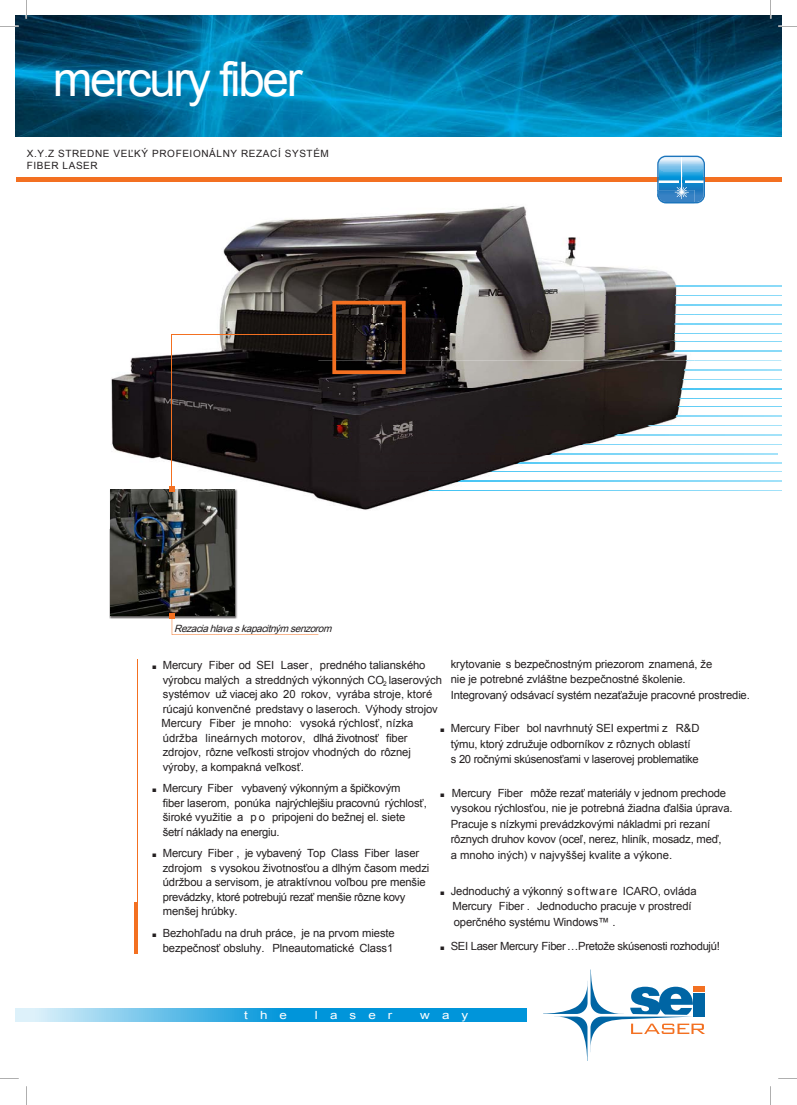
<style>
.page{position:relative;width:797px;height:1105px;background:#fff}
.page>*{position:absolute;margin:0;border:0;box-sizing:border-box;transform-origin:0 0}
.t1{font:47.62px "Arial";letter-spacing:-.05em;color:#fff}
.t2{font:11.25px/14.5px "Arial";letter-spacing:-.01em;color:#231f20}
.t3{font:11.25px "Arial";letter-spacing:-.03em;color:#231f20}
.t4{font:11.25px "Arial";letter-spacing:.9em;color:#fff;scale:1.19 1}
.t5{font:10px/12px "Arial";letter-spacing:.06em;color:#231f20}
.t6{font:italic 10px "Arial";color:#231f20}
.s1{font-size:7.5px}
</style>
<div class="page">
<hr style="left:694px;top:341px;width:87px;height:1px;background:#7ed6f7">
<hr style="left:694px;top:286px;width:87px;height:1px;background:#82d8f7">
<hr style="left:694px;top:406px;width:87px;height:1px;background:#6dd1f6">
<hr style="left:694px;top:416px;width:87px;height:1px;background:#94ddf8">
<hr style="left:694px;top:351px;width:87px;height:1px;background:#80d6f7">
<hr style="left:694px;top:295px;width:87px;height:1px;background:#81d7f7">
<hr style="left:694px;top:425px;width:87px;height:1px;background:#99def9">
<hr style="left:694px;top:360px;width:87px;height:1px;background:#b4e7fa">
<hr style="left:694px;top:305px;width:87px;height:1px;background:#81d7f7">
<hr style="left:694px;top:434px;width:87px;height:1px;background:#99def9">
<hr style="left:694px;top:314px;width:87px;height:1px;background:#82d8f7">
<hr style="left:694px;top:444px;width:87px;height:1px;background:#98def9">
<hr style="left:694px;top:370px;width:87px;height:1px;background:#93ddf8">
<hr style="left:694px;top:379px;width:87px;height:1px;background:#94ddf8">
<hr style="left:694px;top:324px;width:87px;height:1px;background:#85d9f7">
<hr style="left:694px;top:453px;width:83px;height:1px;background:#9adff9">
<hr style="left:694px;top:389px;width:87px;height:1px;background:#57caf5">
<hr style="left:694px;top:333px;width:87px;height:1px;background:#80d6f7">
<hr style="left:694px;top:398px;width:87px;height:1px;background:#6bd0f6">
<hr style="left:694px;top:481px;width:87px;height:1px;background:#95ddf8">
<hr style="left:694px;top:490px;width:87px;height:1px;background:#95ddf8">
<hr style="left:694px;top:471px;width:87px;height:1px;background:#95ddf8">
<hr style="left:694px;top:463px;width:87px;height:1px;background:#95ddf8">
<img style="left:16px;top:16px;width:765px;height:120px">
<hr style="left:16px;top:177px;width:765px;height:4px;background:#f37021">
<svg style="left:16px;top:1009px;width:510px;height:13px;background:#3daee2"></svg>
<svg style="left:543px;top:969px;width:162px;height:92px"></svg>
<img style="left:111px;top:203px;width:583px;height:325px">
<img style="left:319px;top:341px;width:375px;height:1px">
<img style="left:319px;top:286px;width:375px;height:1px">
<img style="left:319px;top:406px;width:375px;height:1px">
<img style="left:319px;top:416px;width:375px;height:1px">
<img style="left:319px;top:351px;width:375px;height:1px">
<img style="left:319px;top:295px;width:375px;height:1px">
<img style="left:319px;top:425px;width:375px;height:1px">
<img style="left:319px;top:360px;width:375px;height:1px">
<img style="left:319px;top:305px;width:375px;height:1px">
<img style="left:319px;top:434px;width:375px;height:1px">
<img style="left:319px;top:314px;width:375px;height:1px">
<img style="left:319px;top:444px;width:375px;height:1px">
<img style="left:319px;top:370px;width:375px;height:1px">
<img style="left:319px;top:379px;width:375px;height:1px">
<img style="left:319px;top:324px;width:375px;height:1px">
<img style="left:319px;top:453px;width:375px;height:1px">
<img style="left:319px;top:389px;width:375px;height:1px">
<img style="left:319px;top:333px;width:375px;height:1px">
<img style="left:319px;top:398px;width:375px;height:1px">
<img style="left:319px;top:481px;width:375px;height:1px">
<img style="left:319px;top:490px;width:375px;height:1px">
<img style="left:319px;top:471px;width:375px;height:1px">
<img style="left:401px;top:463px;width:293px;height:1px">
<svg style="left:657px;top:156px;width:48px;height:47px;background:#63b0de"></svg>
<img style="left:657px;top:190px;width:37px;height:13px">
<img style="left:674px;top:190px;width:14px;height:9px">
<img style="left:109px;top:489px;width:128px;height:130px">
<img style="left:110px;top:489px;width:125px;height:127px">
<svg style="left:169px;top:486px;width:6px;height:6px"></svg>
<svg style="left:332px;top:301px;width:73px;height:73px;background:#432818"></svg>
<hr style="left:172px;top:335px;width:1px;height:155px;background:#f37021">
<hr style="left:172px;top:335px;width:161px;height:1px;background:#f37021">
<svg style="left:169px;top:613px;width:149px;height:22px"></svg>
<hr style="left:134px;top:902px;width:4px;height:51px;background:#f37021">
<hr style="left:138px;top:659px;width:1px;height:294px;background:#f37021">
<svg style="left:0;top:25px;width:19px;height:2px"></svg>
<svg style="left:778px;top:25px;width:19px;height:2px"></svg>
<svg style="left:0;top:1078px;width:19px;height:1px"></svg>
<svg style="left:778px;top:1078px;width:19px;height:1px"></svg>
<svg style="left:25px;top:0;width:2px;height:19px"></svg>
<svg style="left:26px;top:1086px;width:1px;height:19px"></svg>
<svg style="left:770px;top:0;width:1px;height:19px"></svg>
<svg style="left:770px;top:1086px;width:1px;height:19px"></svg>
<h1 class="t1" style="left:53px;top:48px;width:251px">mercury fiber</h1>
<p class="t5" style="left:27px;top:148px;width:304px">X.Y.Z STREDNE VEĽKÝ PROFEIONÁLNY REZACÍ SYSTÉM<br>FIBER LASER</p>
<p class="t6" style="left:174px;top:622px;width:162px">Rezaciahlavaskapacitným senzorom</p>
<p class="t2" style="left:451px;top:656px;width:300px;line-height:15.6px">krytovanie s bezpečnostným priezorom znamená, že<br>nie je potrebné zvláštne bezpečnostné školenie.<br>Integrovaný odsávací systém nezaťažuje pracovné prostredie.</p>
<p class="t2" style="left:451px;top:720px;width:250px;line-height:15.6px;text-indent:-11px"><span class="s1">■</span> Mercury Fiber bol navrhnutý SEI expertmi z R&amp;D týmu, ktorý združuje odborníkov z rôznych oblastí<br>s 20 ročnými skúsenosťami v laserovej problematike</p>
<p class="t2" style="left:451px;top:785px;width:283px;line-height:15.6px;text-indent:-11px"><span class="s1">■</span> Mercury Fiber môže rezať materiály v jednom prechode vysokou rýchlosťou, nie je potrebná žiadna ďalšia úprava.<br>Pracuje s nízkymi prevádzkovými nákladmi pri rezaní rôznych druhov kovov (oceľ, nerez, hliník, mosadz, meď,<br>a mnoho iných) v najvyššej kvalite a výkone.</p>
<p class="t2" style="left:452px;top:883px;width:245px;line-height:15.6px;text-indent:-12px"><span class="s1">■</span> Jednoduchý a výkonný software ICARO, ovláda<br>Mercury Fiber . Jednoducho pracuje v prostredí operčného systému Windows™ .</p>
<p class="t3" style="left:440px;top:938px;width:281px"><span class="s1">■</span> SEI Laser Mercury Fiber…Pretože skúsenosti rozhodujú!</p>
<p class="t2" style="left:161px;top:658px;width:282px;text-indent:-9px"><span class="s1">■</span> Mercury Fiber od SEI Laser, predného talianského výrobcu malých a streddných výkonných CO<sub>2</sub> laserových systémov už viacej ako 20 rokov, vyrába stroje, ktoré rúcajú konvenčné predstavy o laseroch. Výhody strojov Mercury Fiber je mnoho: vysoká rýchlosť, nízka údržba lineárnych motorov, dlhá životnosť fiber zdrojov, rôzne veľkosti strojov vhodných do rôznej výroby, a kompakná veľkosť.</p>
<p class="t2" style="left:163px;top:781px;width:266px;text-indent:-11px"><span class="s1">■</span> Mercury Fiber vybavený výkonným a špičkovým<br>fiber laserom, ponúka najrýchlejšiu pracovnú rýchlosť, široké využitie a p o pripojeni do bežnej el. siete šetrí náklady na energiu.</p>
<p class="t2" style="left:163px;top:846px;width:268px;text-indent:-11px"><span class="s1">■</span> Mercury Fiber , je vybavený Top Class Fiber laser zdrojom s vysokou životnosťou a dlhým časom medzi údržbou a servisom, je atraktívnou voľbou pre menšie prevádzky, ktoré potrebujú rezať menšie rôzne kovy menšej hrúbky.</p>
<p class="t2" style="left:152px;top:926px;width:244px;text-align:right"><span class="s1">■</span> Bezhohľadu na druh práce, je na prvom mieste bezpečnosť obsluhy. Plneautomatické Class1</p>
<p class="t4" style="left:244px;top:1007px;width:37px">the</p>
<p class="t4" style="left:315px;top:1007px;width:67px">laser</p>
<p class="t4" style="left:420px;top:1007px;width:42px">way</p>
</div>
